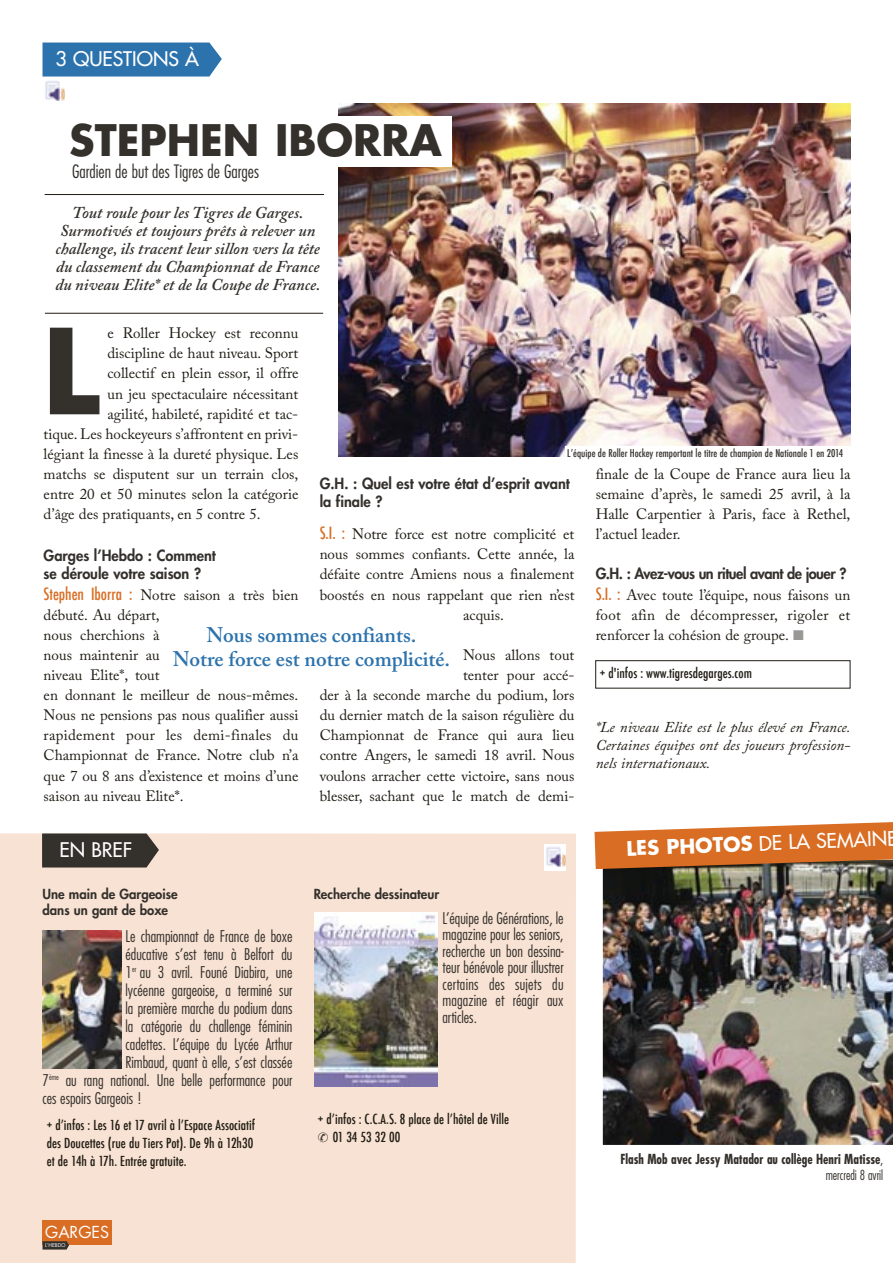
<style>
.page{position:relative;width:893px;height:1263px;background:#fff}
.page>*{position:absolute;margin:0;border:0;box-sizing:border-box;transform-origin:0 0}
.t1{font:700 114.9px "Futura";color:#34302c}
.t2{font:700 42.3px "Futura";color:#34302c}
.t3{font:600 21px/24px "Adobe Caslon Pro";color:#2c73ad;text-align:center}
.t4{font:500 19.65px "Futura CE";color:#fff}
.t5{font:300 condensed 18px "Futura";color:#34302c}
.t6{font:italic 600 16.5px/18px "Adobe Caslon Pro";color:#34302c;text-align:center}
.t7{font:16.05px "Futura";color:#fff}
.t8{font:300 condensed 15.75px/16.5px "Futura";color:#34302c;text-align:justify}
.t9{font:15px/20.1px "Adobe Caslon Pro";color:#201c14;text-align:justify}
.t10{font:italic 15px/18px "Adobe Caslon Pro";color:#201c14;text-align:justify}
.t11{font:800 15px/18px "Futura";color:#34302c}
.t12{font:800 15px "Futura";letter-spacing:-.035em;color:#34302c}
.t13{font:500 condensed 13.5px/18px "Futura";color:#201c14}
.t14{font:700 condensed 13.5px/16.5px "Futura";color:#34302c;text-align:right;scale:.95 1}
.t15{font:800 13.5px/16.5px "Futura";color:#34302c}
.t16{font:500 condensed 10.5px "Futura";color:#34302c}
.t17{font:5.1px "Futura";color:#fff}
.s1{font-family:"Futura";font-weight:500;font-stretch:condensed;font-size:16.5px;color:#d86d23}
.s2{font-family:"Futura";font-weight:700}
.s3{font-weight:300}
</style>
<div class="page">
<img style="left:338px;top:104px;width:512px;height:353px">
<div style="left:0;top:833px;width:576px;height:430px;background:#f7e2d3"></div>
<img style="left:596px;top:869px;width:297px;height:276px">
<svg style="left:42px;top:833px;width:117px;height:34px;background:#413c37"></svg>
<div style="left:43px;top:43px;width:179px;height:34px;background:#2c73ad"></div>
<img style="left:45px;top:81px;width:19px;height:20px">
<svg style="left:594px;top:822px;width:299px;height:47px;background:#cf7b3f"></svg>
<div style="left:43px;top:1220px;width:69px;height:25px;background:#d86d23"></div>
<svg style="left:43px;top:1241px;width:26px;height:8px"></svg>
<hr style="left:45px;top:313px;width:278px;height:1px;background:#201c14">
<hr style="left:45px;top:194px;width:279px;height:1px;background:#201c14">
<img style="left:43px;top:930px;width:78px;height:139px">
<img style="left:315px;top:912px;width:123px;height:174px">
<div style="left:544px;top:844px;width:22px;height:27px;background:#fff"></div>
<img style="left:546px;top:847px;width:20px;height:19px">
<div style="left:69px;top:117px;width:382px;height:50px;background:#fff"></div>
<div style="left:565px;top:447px;width:285px;height:12px;background:#fff"></div>
<div style="left:595px;top:660px;width:255px;height:28px;border:1px solid #201c14"></div>
<h3 class="t4" style="left:55px;top:47px;width:145px">3 QUESTIONS À</h3>
<h2 class="t2" style="left:69px;top:121px;width:374px">STEPHEN IBORRA</h2>
<p class="t5" style="left:72px;top:163px;width:188px">Gardien de but des Tigres de Garges</p>
<p class="t6" style="left:55px;top:205px;width:266px">Tout roule pour les Tigres de Garges.<br>Surmotivés et toujours prêts à relever un challenge, ils tracent leur sillon vers la tête du classement du Championnat de France du niveau Elite* et de la Coupe de France.</p>
<p class="t9" style="left:107px;top:325px;width:192px">e Roller Hockey est reconnu</p>
<p class="t9" style="left:107px;top:345px;width:192px">discipline de haut niveau. Sport</p>
<p class="t9" style="left:107px;top:365px;width:192px">collectif en plein essor, il offre</p>
<p class="t9" style="left:107px;top:385px;width:192px">un jeu spectaculaire nécessitant</p>
<p class="t9" style="left:107px;top:405px;width:192px">agilité, habileté, rapidité et tac-</p>
<p class="t9" style="left:44px;top:425px;width:256px">tique. Les hockeyeurs s’affrontent en privi-</p>
<p class="t9" style="left:44px;top:445px;width:256px">légiant la finesse à la dureté physique. Les</p>
<p class="t9" style="left:44px;top:465px;width:256px">matchs se disputent sur un terrain clos,</p>
<p class="t9" style="left:44px;top:486px;width:256px">entre 20 et 50 minutes selon la catégorie</p>
<p class="t9" style="left:44px;top:506px;width:219px">d’âge des pratiquants, en 5 contre 5.</p>
<p class="t11" style="left:44px;top:548px;width:174px">Garges l’Hebdo : Comment se déroule votre saison ?</p>
<p class="t9" style="left:44px;top:586px;width:256px;text-align:left"><span class="s1">Stephen Iborra :</span> Notre saison a très bien débuté. Au départ,<br>nous cherchions à<br>nous maintenir au<br>niveau Elite*, tout<br>en donnant le meilleur de nous-mêmes.<br>Nous ne pensions pas nous qualifier aussi rapidement pour les demi-finales du<br>Championnat de France. Notre club n’a que 7 ou 8 ans d’existence et moins d’une saison au niveau Elite*.</p>
<h1 class="t1" style="left:43px;top:319px;width:58px">L</h1>
<p class="t16" style="left:567px;top:447px;width:277px">L’équipe de Roller Hockey remportant le titre de champion de Nationale 1 en 2014</p>
<p class="t9" style="left:596px;top:465px;width:256px">finale de la Coupe de France aura lieu la semaine d’après, le samedi 25 avril, à la Halle Carpentier à Paris, face à Rethel, l’actuel leader.</p>
<p class="t12" style="left:596px;top:567px;width:252px">G.H. : Avez-vous un rituel avant de jouer ?</p>
<p class="t9" style="left:596px;top:586px;width:256px"><span class="s1">S.I. :</span> Avec toute l’équipe, nous faisons un foot afin de décompresser, rigoler et renforcer la cohésion de groupe.</p>
<p class="t13" style="left:600px;top:664px;width:153px">+ d'infos : www.tigresdegarges.com</p>
<p class="t11" style="left:320px;top:476px;width:252px">G.H. : Quel est votre état d’esprit avant la finale ?</p>
<p class="t9" style="left:320px;top:526px;width:256px"><span class="s1">S.I. :</span> Notre force est notre complicité et</p>
<p class="t9" style="left:320px;top:546px;width:256px">nous sommes confiants. Cette année, la</p>
<p class="t9" style="left:320px;top:566px;width:256px">défaite contre Amiens nous a finalement</p>
<p class="t9" style="left:320px;top:586px;width:256px">boostés en nous rappelant que rien n’est</p>
<p class="t9" style="left:463px;top:606px;width:42px">acquis.</p>
<p class="t9" style="left:320px;top:646px;width:256px;text-align:right">Nous allons tout<br>tenter pour accé-<br>der à la seconde marche du podium, lors du dernier match de la saison régulière du Championnat de France qui aura lieu contre Angers, le samedi 18 avril. Nous voulons arracher cette victoire, sans nous blesser, sachant que le match de demi-</p>
<h3 class="t3" style="left:173px;top:623px;width:279px">Nous sommes confiants.<br>Notre force est notre complicité.</h3>
<p class="t10" style="left:596px;top:718px;width:256px">*Le niveau Elite est le plus élevé en France.<br>Certaines équipes ont des joueurs profession&shy;nels internationaux.</p>
<h3 class="t4" style="left:60px;top:838px;width:74px">EN BREF</h3>
<p class="t15" style="left:43px;top:886px;width:137px">Une main de Gargeoise dans un gant de boxe</p>
<p class="t8" style="left:126px;top:928px;width:168px">Le championnat de France de boxe</p>
<p class="t8" style="left:126px;top:947px;width:168px">éducative s’est tenu à Belfort du</p>
<p class="t8" style="left:126px;top:964px;width:168px">1<sup>er</sup> au 3 avril. Founé Diabira, une</p>
<p class="t8" style="left:126px;top:983px;width:168px">lycéenne gargeoise, a terminé sur</p>
<p class="t8" style="left:126px;top:1001px;width:168px">la première marche du podium dans</p>
<p class="t8" style="left:126px;top:1019px;width:168px">la catégorie du challenge féminin</p>
<p class="t8" style="left:126px;top:1037px;width:168px">cadettes. L’équipe du Lycée Arthur</p>
<p class="t8" style="left:126px;top:1055px;width:168px">Rimbaud, quant à elle, s’est classée</p>
<p class="t8" style="left:43px;top:1072px;width:251px">7<sup>ème</sup> au rang national. Une belle performance pour</p>
<p class="t8" style="left:43px;top:1091px;width:101px">ces espoirs Gargeois !</p>
<p class="t13" style="left:47px;top:1116px;width:210px">+ d’infos : Les 16 et 17 avril à l’Espace Associatif des Doucettes (rue du Tiers Pot). De 9h à 12h30 et de 14h à 17h. Entrée gratuite.</p>
<p class="t15" style="left:314px;top:886px;width:127px">Recherche dessinateur</p>
<p class="t8" style="left:442px;top:910px;width:123px">L’équipe de Générations, le magazine pour les seniors, recherche un bon dessina&shy;teur bénévole pour illustrer certains des sujets du magazine et réagir aux articles.</p>
<p class="t13" style="left:333px;top:1110px;width:178px;text-indent:-15px">+ d’infos : C.C.A.S. 8 place de l’hôtel de Ville<br>01 34 53 32 00</p>
<p class="t7" style="left:45px;top:1225px;width:65px">GARGES</p>
<p class="t17" style="left:45px;top:1243px;width:22px">L’HEBDO</p>
<h3 class="t4" style="left:626px;top:836px;width:273px;rotate:-2deg"><span class="s2">LES PHOTOS</span> DE LA SEMAINE</h3>
<p class="t14" style="left:620px;top:1152px;width:278px">Flash Mob avec Jessy Matador au collège Henri Matisse<span class="s3">, mercredi 8 avril</span></p>
</div>
